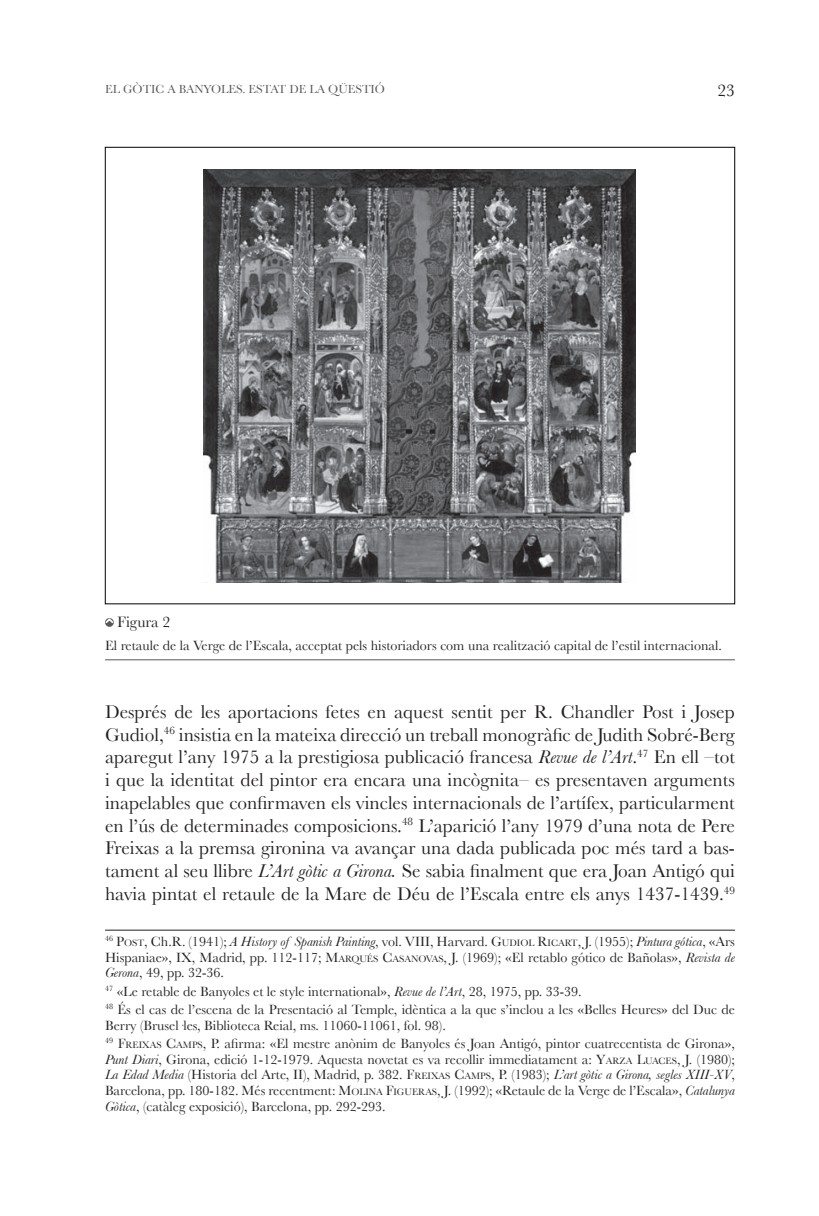
<style>
.page{position:relative;width:819px;height:1216px;background:#fff}
.page>*{position:absolute;margin:0;border:0;box-sizing:border-box;transform-origin:0 0}
.t1{font:19.25px/22.8px "Baskerville";color:#231f20;text-align:justify}
.t2{font:17.5px "Baskerville";color:#231f20}
.t3{font:15.75px "Baskerville";color:#231f20}
.t4{font:14px/15.8px "Baskerville";color:#231f20;text-align:justify}
.t5{font:12.25px "Baskerville";color:#57585a}
.s1{font-style:italic}
.s2{font-style:inherit}
.s3{font-size:9.8px}
</style>
<div class="page">
<hr style="left:105px;top:929px;width:630px;height:1px;background:#231f20">
<div style="left:105px;top:618px;width:9px;height:8px;background:#57585a;border-radius:50%"></div>
<svg style="left:105px;top:618px;width:9px;height:6px"></svg>
<hr style="left:105px;top:659px;width:630px;height:1px;background:#57585a">
<img style="left:203px;top:169px;width:432px;height:414px">
<p class="t5" style="left:105px;top:82px;width:46px">El gòtic</p>
<p class="t5" style="left:167px;top:82px;width:104px">a Banyoles. Estat</p>
<p class="t5" style="left:289px;top:82px;width:97px">de la qüestió</p>
<p class="t2" style="left:717px;top:80px;width:19px">23</p>
<p class="t3" style="left:117px;top:612px;width:55px">Figura 2</p>
<p class="t4" style="left:105px;top:637px;width:618px">El retaule de la Verge de l’Escala, acceptat pels historiadors com una realització capital de l’estil internacional.</p>
<p class="t1" style="left:105px;top:700px;width:631px">Després de les aportacions fetes en aquest sentit per R. Chandler Post i Josep Gudiol,<sup>46</sup> insistia en la mateixa direcció un treball monogràfic de Judith Sobré-Berg aparegut l’any 1975 a la prestigiosa publicació francesa <span class="s1">Revue de l’Art</span>.<sup>47</sup> En ell –tot i que la identitat del pintor era encara una incògnita– es presentaven arguments inapelables que confirmaven els vincles internacionals de l’artífex, particularment en l’ús de determinades composicions.<sup>48</sup> L’aparició l’any 1979 d’una nota de Pere Freixas a la premsa gironina va avançar una dada publicada poc més tard a bas&shy;tament al seu llibre <span class="s1">L’Art gòtic a Girona.</span> Se sabia finalment que era Joan Antigó qui havia pintat el retaule de la Mare de Déu de l’Escala entre els anys 1437-1439.<sup>49</sup></p>
<p class="t4" style="left:105px;top:933px;width:631px"><sup>46</sup> <span class="s2">P</span><span class="s3">OST</span>, Ch.R. (1941); <span class="s1">A History of Spanish Painting</span>, vol. VIII, Harvard. <span class="s2">G</span><span class="s3">UDIOL</span> <span class="s2">R</span><span class="s3">ICART</span><span class="s2">, J.</span> (1955); <span class="s1">Pintura gótica</span>, «Ars Hispaniae», IX, Madrid, pp. 112-117; <span class="s2">M</span><span class="s3">ARQUÉS</span> <span class="s2">C</span> <span class="s3">ASANOVAS</span><span class="s2">, J.</span> (1969); «El retablo gótico de Bañolas», <span class="s1">Revista de Gerona</span>, 49, pp. 32-36.</p>
<p class="t4" style="left:105px;top:981px;width:631px;line-height:18.2px"><sup>47</sup> «Le retable de Banyoles et le style international», <span class="s1">Revue de l’Art</span>, 28, 1975, pp. 33-39.<br><sup>48</sup> És el cas de l’escena de la Presentació al Temple, idèntica a la que s’inclou a les «Belles Heures» del Duc de</p>
<p class="t4" style="left:105px;top:1015px;width:631px;line-height:18.2px">Berry (Brusel·les, Biblioteca Reial, ms. 11060-11061, fol. 98).<br><sup>49</sup> <span class="s2">F</span><span class="s3">REIXAS</span> <span class="s2">C</span> <span class="s3">AMPS</span><span class="s2">, P</span>. afirma: «El mestre anònim de Banyoles és Joan Antigó, pintor cuatrecentista de Girona»,</p>
<p class="t4" style="left:105px;top:1051px;width:631px"><span class="s1">Punt Diari</span>, Girona, edició 1-12-1979. Aquesta novetat es va recollir immediatament a: <span class="s2">Y</span><span class="s3">ARZA</span> <span class="s2">L</span><span class="s3">UACES</span><span class="s2">, J.</span> (1980); <span class="s1">La Edad Media</span> (Historia del Arte, II), Madrid, p. 382. <span class="s2">F</span><span class="s3">REIXAS</span> <span class="s2">C</span> <span class="s3">AMPS</span><span class="s2">, P.</span> (1983); <span class="s1">L’art gòtic a Girona, segles XIII-XV</span>, Barcelona, pp. 180-182. Més recentment: <span class="s2">M</span><span class="s3">OLINA</span> <span class="s2">F</span><span class="s3">IGUERAS</span><span class="s2">, J.</span> (1992); «Retaule de la Verge de l’Escala», <span class="s1">Catalunya Gòtica</span>, (catàleg exposició), Barcelona, pp. 292-293.</p>
</div>
